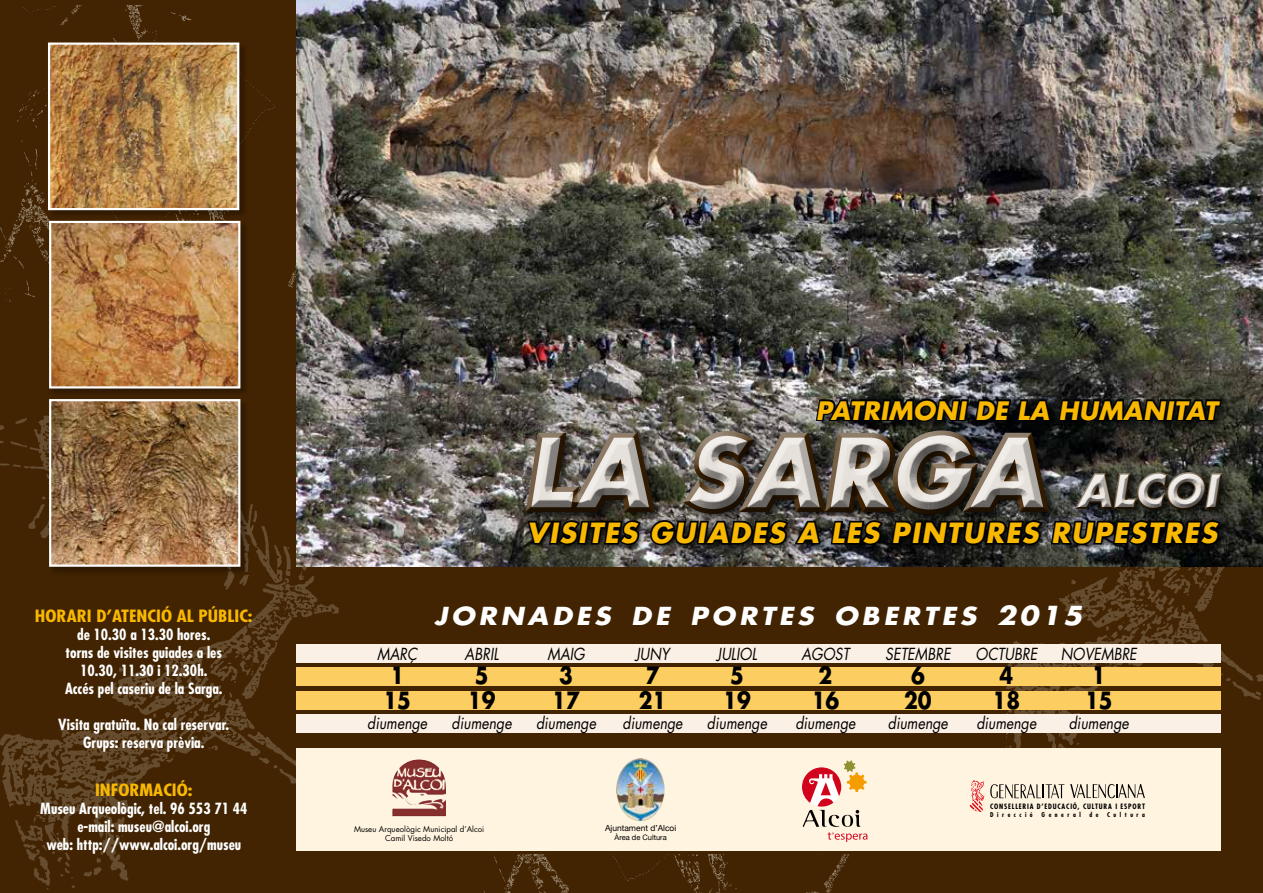
<style>
.page{position:relative;width:1263px;height:893px;background:#422402}
.page>*{position:absolute;margin:0;border:0;box-sizing:border-box;transform-origin:0 0}
.t1{font:italic 700 92.25px "Futura Std";letter-spacing:.05em;color:#e7e1db}
.t2{font:italic 700 27.15px "Futura Std";letter-spacing:.06em;color:#f9b800}
.t3{font:italic 700 24.75px "Futura Std";letter-spacing:.015em;color:#f9b800}
.t4{font:italic 700 24.15px "Futura Std";letter-spacing:.145em;color:#fff;scale:1.1 1}
.t5{font:700 23.1px "Futura Std";color:#000;scale:.87 1}
.t6{font:700 condensed 16.5px "Futura Std";color:#f9b800;scale:1.15 1}
.t7{font:italic 16.2px "Futura Std";color:#000;scale:.87 1}
.t8{font:700 condensed 15px/18px "Futura Std";color:#fff;text-align:center}
.t9{font:8.4px "Helvetica Neue";color:#000}
.t10{font:7.95px/9.4px "Futura Std";color:#000;text-align:center}
.t11{font:7.5px "Helvetica Neue";color:#000}
.t12{font:700 condensed 7.2px "Futura Std";letter-spacing:.115em;color:#000}
.t13{font:700 condensed 6.45px "Futura Std";letter-spacing:.545em;color:#000}
.s1{font-size:43.05px}
.s2{font-size:25.5px}
</style>
<div class="page">
<img style="left:0;top:5px;width:296px;height:297px">
<img style="left:0;top:415px;width:347px;height:474px">
<img style="left:1006px;top:577px;width:257px;height:225px">
<img style="left:484px;top:855px;width:365px;height:38px">
<img style="left:296px;top:0;width:967px;height:567px">
<div style="left:296px;top:748px;width:924px;height:102px;background:#fff4e0"></div>
<img style="left:392px;top:759px;width:54px;height:46px">
<div style="left:48px;top:42px;width:200px;height:177px;background:#000;opacity:.3"></div>
<img style="left:51px;top:46px;width:185px;height:161px">
<div style="left:48px;top:43px;width:191px;height:167px;border:2px solid #fff"></div>
<div style="left:49px;top:399px;width:200px;height:177px;background:#000;opacity:.3"></div>
<img style="left:52px;top:402px;width:185px;height:162px">
<div style="left:49px;top:399px;width:191px;height:168px;border:2px solid #fff"></div>
<div style="left:49px;top:220px;width:200px;height:178px;background:#000;opacity:.3"></div>
<img style="left:52px;top:224px;width:185px;height:161px">
<div style="left:49px;top:221px;width:191px;height:167px;border:2px solid #fff"></div>
<svg style="left:520px;top:369px;width:704px;height:208px;background:#3e3b35"></svg>
<div style="left:512px;top:417px;width:724px;height:101px;background:#fff;opacity:.75"></div>
<div style="left:512px;top:424px;width:724px;height:103px;background:#000;opacity:.75"></div>
<div style="left:296px;top:667px;width:924px;height:19px;background:#fccd60"></div>
<div style="left:296px;top:691px;width:924px;height:18px;background:#fccd60"></div>
<div style="left:296px;top:644px;width:924px;height:19px;background:#fbf0e5"></div>
<div style="left:296px;top:714px;width:924px;height:19px;background:#fbf0e5"></div>
<svg style="left:802px;top:760px;width:65px;height:82px"></svg>
<img style="left:616px;top:758px;width:48px;height:63px">
<svg style="left:990px;top:784px;width:74px;height:14px"></svg>
<svg style="left:1070px;top:784px;width:75px;height:14px"></svg>
<svg style="left:969px;top:780px;width:15px;height:32px"></svg>
<p class="t6" style="left:35px;top:606px;width:191px">HORARI D’ATENCIÓ AL PÚBLIC:</p>
<p class="t8" style="left:65px;top:626px;width:159px">de 10.30 a 13.30 hores. torns de visites guiades a les<br>10.30, 11.30 i 12.30h.<br>Accés pel caseriu de la Sarga.</p>
<p class="t8" style="left:58px;top:716px;width:172px">Visita gratuïta. No cal reservar.<br>Grups: reserva prèvia.</p>
<p class="t6" style="left:95px;top:780px;width:86px">INFORMACIÓ:</p>
<p class="t8" style="left:40px;top:800px;width:209px">Museu Arqueològic, tel. 96 553 71 44 e-mail: museu@alcoi.org<br>web: http://www.alcoi.org/museu</p>
<h3 class="t3" style="left:816px;top:394px;width:403px">PATRIMONI DE LA HUMANITAT</h3>
<h1 class="t1" style="left:525px;top:411px;width:694px">LA SARGA <span class="s1">ALCOI</span></h1>
<h2 class="t2" style="left:527px;top:515px;width:691px">VISITES GUIADES A LES PINTURES RUPESTRES</h2>
<h3 class="t4" style="left:434px;top:600px;width:590px">JORNADES DE PORTES OBERTES <span class="s2">2015</span></h3>
<p class="t7" style="left:377px;top:644px;width:48px">MARÇ</p>
<p class="t7" style="left:465px;top:644px;width:41px">ABRIL</p>
<p class="t7" style="left:547px;top:644px;width:44px">MAIG</p>
<p class="t7" style="left:635px;top:644px;width:41px">JUNY</p>
<p class="t7" style="left:717px;top:644px;width:48px">JULIOL</p>
<p class="t7" style="left:801px;top:644px;width:57px">AGOST</p>
<p class="t7" style="left:885px;top:644px;width:76px">SETEMBRE</p>
<p class="t7" style="left:975px;top:644px;width:72px">OCTUBRE</p>
<p class="t7" style="left:1061px;top:644px;width:89px">NOVEMBRE</p>
<h3 class="t5" style="left:390px;top:660px;width:17px">1</h3>
<h3 class="t5" style="left:475px;top:660px;width:17px">5</h3>
<h3 class="t5" style="left:559px;top:660px;width:17px">3</h3>
<h3 class="t5" style="left:646px;top:660px;width:17px">7</h3>
<h3 class="t5" style="left:730px;top:660px;width:17px">5</h3>
<h3 class="t5" style="left:818px;top:660px;width:17px">2</h3>
<h3 class="t5" style="left:911px;top:660px;width:17px">6</h3>
<h3 class="t5" style="left:999px;top:660px;width:17px">4</h3>
<h3 class="t5" style="left:1092px;top:660px;width:17px">1</h3>
<h3 class="t5" style="left:383px;top:685px;width:33px">15</h3>
<h3 class="t5" style="left:468px;top:685px;width:33px">19</h3>
<h3 class="t5" style="left:552px;top:685px;width:33px">17</h3>
<h3 class="t5" style="left:639px;top:685px;width:33px">21</h3>
<h3 class="t5" style="left:723px;top:685px;width:33px">19</h3>
<h3 class="t5" style="left:812px;top:685px;width:33px">16</h3>
<h3 class="t5" style="left:904px;top:685px;width:33px">20</h3>
<h3 class="t5" style="left:992px;top:685px;width:33px">18</h3>
<h3 class="t5" style="left:1085px;top:685px;width:33px">15</h3>
<p class="t7" style="left:367px;top:713px;width:70px">diumenge</p>
<p class="t7" style="left:452px;top:713px;width:70px">diumenge</p>
<p class="t7" style="left:536px;top:713px;width:70px">diumenge</p>
<p class="t7" style="left:622px;top:713px;width:70px">diumenge</p>
<p class="t7" style="left:707px;top:713px;width:70px">diumenge</p>
<p class="t7" style="left:795px;top:713px;width:70px">diumenge</p>
<p class="t7" style="left:888px;top:713px;width:70px">diumenge</p>
<p class="t7" style="left:976px;top:713px;width:70px">diumenge</p>
<p class="t7" style="left:1069px;top:713px;width:70px">diumenge</p>
<p class="t10" style="left:354px;top:824px;width:132px">Museu Arqueològic Municipal d’Alcoi<br>Camil Visedo Moltó</p>
<p class="t9" style="left:605px;top:823px;width:73px">Ajuntament d’Alcoi</p>
<p class="t11" style="left:615px;top:833px;width:54px">Àrea de Cultura</p>
<p class="t12" style="left:990px;top:802px;width:156px">CONSELLERIA D’EDUCACIÓ, CULTURA I ESPORT</p>
<p class="t13" style="left:990px;top:811px;width:44px">Direcció</p>
<p class="t13" style="left:1041px;top:811px;width:41px">General</p>
<p class="t13" style="left:1089px;top:811px;width:11px">d e</p>
<p class="t13" style="left:1107px;top:811px;width:39px">Cultura</p>
</div>
